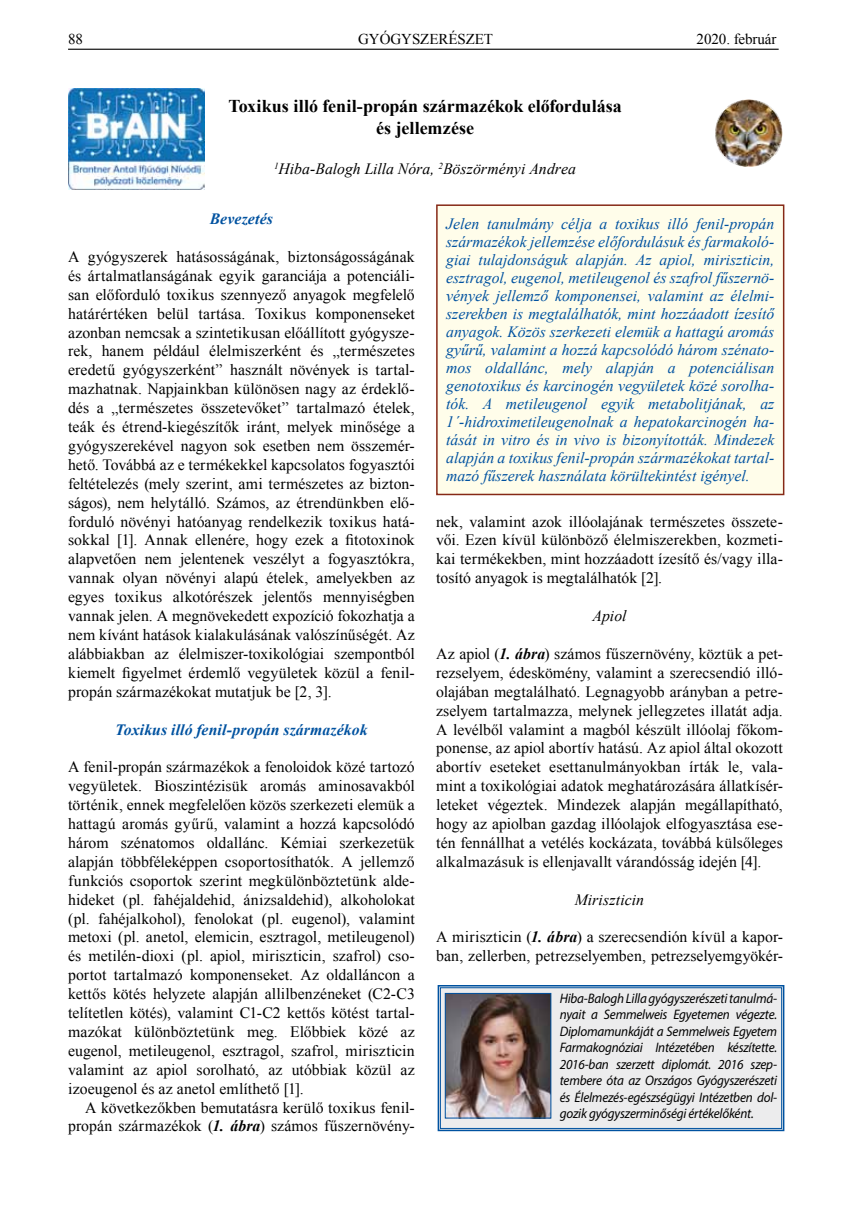
<style>
.page{position:relative;width:851px;height:1212px;background:#fff}
.page>*{position:absolute;margin:0;border:0;box-sizing:border-box;transform-origin:0 0}
.t1{font:700 18px/21.6px "Times New Roman";letter-spacing:-.005em;color:#000;text-align:center}
.t2{font:15.75px/18.9px "Times New Roman";letter-spacing:.005em;color:#000;text-align:justify}
.t3{font:italic 15.75px/18px "Times New Roman";color:#0052a0;text-align:justify}
.t4{font:italic 15.75px "Times New Roman";color:#000}
.t5{font:italic 700 15.75px "Times New Roman";letter-spacing:.005em;color:#0052a0}
.t6{font:15px "Times New Roman";letter-spacing:-.005em;color:#000}
.t7{font:italic 13.8px/16.5px "Myriad Pro";letter-spacing:-.015em;color:#000;text-align:justify;scale:.95 1}
.s1{font-weight:700;font-style:italic}
</style>
<div class="page">
<hr style="left:68px;top:49px;width:710px;height:1px;background:#000">
<div style="left:437px;top:205px;width:346px;height:289px;background:#fffdea"></div>
<div style="left:436px;top:204px;width:348px;height:291px;border:2px solid #862916"></div>
<img style="left:68px;top:88px;width:136px;height:101px">
<svg style="left:437px;top:985px;width:348px;height:147px;background:#dfe3e9"></svg>
<div style="left:440px;top:987px;width:341px;height:142px;border:1px solid #0052a0"></div>
<img style="left:447px;top:995px;width:102px;height:121px">
<div style="left:445px;top:993px;width:106px;height:125px;border:1px solid #0052a0"></div>
<img style="left:715px;top:100px;width:67px;height:66px">
<p class="t6" style="left:68px;top:29px;width:16px">88</p>
<p class="t6" style="left:358px;top:29px;width:136px">GYÓGYSZERÉSZET</p>
<p class="t6" style="left:696px;top:29px;width:81px">2020. február</p>
<p class="t1" style="left:228px;top:95px;width:394px">Toxikus illó fenil-propán származékok előfordulása és jellemzése</p>
<p class="t4" style="left:274px;top:158px;width:303px"><sup>1</sup>Hiba-Balogh Lilla Nóra, <sup>2</sup>Böszörményi Andrea</p>
<p class="t5" style="left:210px;top:208px;width:65px">Bevezetés</p>
<p class="t2" style="left:68px;top:247px;width:348px">A gyógyszerek hatásosságának, biztonságosságának és ártalmatlanságának egyik garanciája a potenciáli&shy;san előforduló toxikus szennyező anyagok megfelelő határértéken belül tartása. Toxikus komponenseket azonban nemcsak a szintetikusan előállított gyógysze&shy;rek, hanem például élelmiszerként és „természetes eredetű gyógyszerként” használt növények is tartal&shy;mazhatnak. Napjainkban különösen nagy az érdeklő&shy;dés a „természetes összetevőket” tartalmazó ételek, teák és étrend-kiegészítők iránt, melyek minősége a gyógyszerekével nagyon sok esetben nem összemér&shy;hető. Továbbá az e termékekkel kapcsolatos fogyasztói feltételezés (mely szerint, ami természetes az bizton&shy;ságos), nem helytálló. Számos, az étrendünkben elő&shy;forduló növényi hatóanyag rendelkezik toxikus hatá&shy;sokkal [1]. Annak ellenére, hogy ezek a fitotoxinok alapvetően nem jelentenek veszélyt a fogyasztókra, vannak olyan növényi alapú ételek, amelyekben az egyes toxikus alkotórészek jelentős mennyiségben vannak jelen. A megnövekedett expozíció fokozhatja a nem kívánt hatások kialakulásának valószínűségét. Az alábbiakban az élelmiszer-toxikológiai szempontból kiemelt figyelmet érdemlő vegyületek közül a fenil&shy;propán származékokat mutatjuk be [2, 3].</p>
<p class="t5" style="left:115px;top:718px;width:254px">Toxikus illó fenil-propán származékok</p>
<p class="t2" style="left:68px;top:757px;width:348px">A fenil-propán származékok a fenoloidok közé tartozó vegyületek. Bioszintézisük aromás aminosavakból történik, ennek megfelelően közös szerkezeti elemük a hattagú aromás gyűrű, valamint a hozzá kapcsolódó három szénatomos oldallánc. Kémiai szerkezetük alapján többféleképpen csoportosíthatók. A jellemző funkciós csoportok szerint megkülönböztetünk alde&shy;hideket (pl. fahéjaldehid, ánizsaldehid), alkoholokat (pl. fahéjalkohol), fenolokat (pl. eugenol), valamint metoxi (pl. anetol, elemicin, esztragol, metileugenol) és metilén-dioxi (pl. apiol, miriszticin, szafrol) cso&shy;portot tartalmazó komponenseket. Az oldalláncon a kettős kötés helyzete alapján allilbenzéneket (C2-C3 telítetlen kötés), valamint C1-C2 kettős kötést tartal&shy;mazókat különböztetünk meg. Előbbiek közé az eugenol, metileugenol, esztragol, szafrol, miriszticin valamint az apiol sorolható, az utóbbiak közül az izoeugenol és az anetol említhető [1].</p>
<p class="t2" style="left:68px;top:1097px;width:348px;text-align:right">A következőkben bemutatásra kerülő toxikus fenil&shy;propán származékok (<span class="s1">1. ábra</span>) számos fűszernövény-</p>
<p class="t3" style="left:446px;top:215px;width:330px">Jelen tanulmány célja a toxikus illó fenil-propán származékok jellemzése előfordulásuk és farmakoló&shy;giai tulajdonságuk alapján. Az apiol, miriszticin, esztragol, eugenol, metileugenol és szafrol fűszernö&shy;vények jellemző komponensei, valamint az élelmi&shy;szerekben is megtalálhatók, mint hozzáadott ízesítő anyagok. Közös szerkezeti elemük a hattagú aromás gyűrű, valamint a hozzá kapcsolódó három szénato&shy;mos oldallánc, mely alapján a potenciálisan genotoxikus és karcinogén vegyületek közé sorolha&shy;tók. A metileugenol egyik metabolitjának, az 1´-hidroximetileugenolnak a hepatokarcinogén ha&shy;tását in vitro és in vivo is bizonyították. Mindezek alapján a toxikus fenil-propán származékokat tartal&shy;mazó fűszerek használata körültekintést igényel.</p>
<p class="t2" style="left:436px;top:512px;width:348px">nek, valamint azok illóolajának természetes összete&shy;vői. Ezen kívül különböző élelmiszerekben, kozmeti&shy;kai termékekben, mint hozzáadott ízesítő és/vagy illa&shy;tosító anyagok is megtalálhatók [2].</p>
<p class="t4" style="left:592px;top:605px;width:36px">Apiol</p>
<p class="t2" style="left:436px;top:644px;width:348px">Az apiol (<span class="s1">1. ábra</span>) számos fűszernövény, köztük a pet&shy;rezselyem, édeskömény, valamint a szerecsendió illó&shy;olajában megtalálható. Legnagyobb arányban a petre&shy;zselyem tartalmazza, melynek jellegzetes illatát adja.<br>A levélből valamint a magból készült illóolaj főkom&shy;ponense, az apiol abortív hatású. Az apiol által okozott abortív eseteket esettanulmányokban írták le, vala&shy;mint a toxikológiai adatok meghatározására állatkísér&shy;leteket végeztek. Mindezek alapján megállapítható, hogy az apiolban gazdag illóolajok elfogyasztása ese&shy;tén fennállhat a vetélés kockázata, továbbá külsőleges alkalmazásuk is ellenjavallt várandósság idején [4].</p>
<p class="t4" style="left:574px;top:888px;width:71px">Miriszticin</p>
<p class="t2" style="left:436px;top:927px;width:348px">A miriszticin (<span class="s1">1. ábra</span>) a szerecsendión kívül a kapor&shy;ban, zellerben, petrezselyemben, petrezselyemgyökér-</p>
<p class="t7" style="left:559px;top:989px;width:230px">Hiba-Balogh Lilla gyógyszerészeti tanulmá&shy;nyait a Semmelweis Egyetemen végezte.<br>Diplomamunkáját a Semmelweis Egyetem Farmakognóziai Intézetében készítette.<br>2016-ban szerzett diplomát. 2016 szep&shy;tembere óta az Országos Gyógyszerészeti és Élelmezés-egészségügyi Intézetben dol&shy;gozik gyógyszerminőségi értékelőként.</p>
</div>
